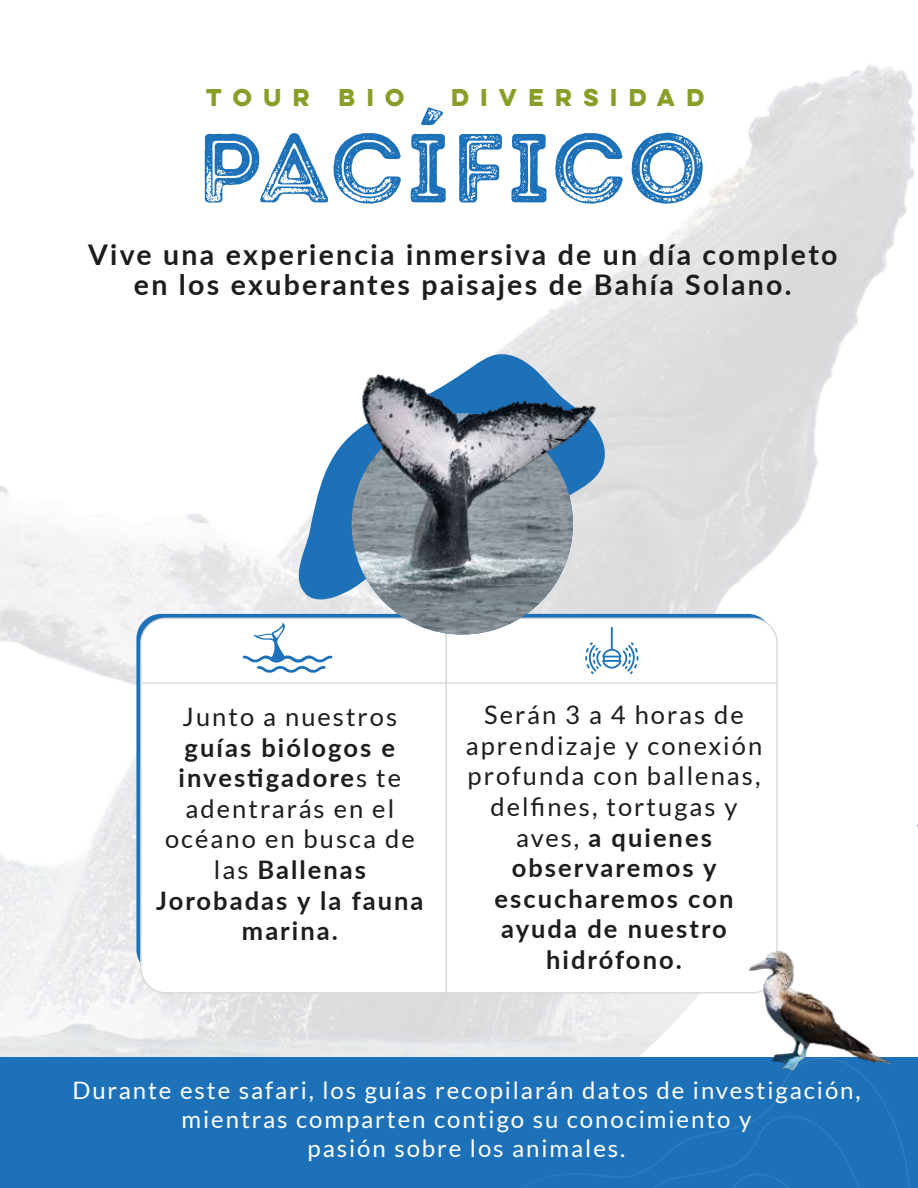
<style>
.page{position:relative;width:918px;height:1188px;background:#fff}
.page>*{position:absolute;margin:0;border:0;box-sizing:border-box;transform-origin:0 0}
.t1{font:97.95px "Intro Rust G Base 2 Line";letter-spacing:.015em;color:#1d71b8}
.t2{font:700 28.5px/30px "Lato";letter-spacing:.08em;color:#1d1d1b;text-align:center}
.t3{font:25.5px/30.6px "Lato";letter-spacing:.08em;color:#1d1d1b;text-align:center}
.t4{font:700 25.5px/30.6px "Lato";letter-spacing:.08em;color:#1d1d1b;text-align:center}
.t5{font:24px/28.8px "Lato";letter-spacing:.08em;color:#fff;text-align:center}
.t6{font:700 21.75px "Lulo Clean One";letter-spacing:.3em;color:#879f27}
.s1{font-weight:400}
.s2{font-weight:700}
</style>
<div class="page">
<img style="left:0;top:65px;width:915px;height:992px">
<div style="left:141px;top:618px;width:636px;height:375px;background:#fff;border-radius:25px"></div>
<div style="left:0;top:1057px;width:918px;height:131px;background:#1d71b8"></div>
<svg style="left:242px;top:622px;width:91px;height:51px"></svg>
<svg style="left:585px;top:627px;width:53px;height:47px"></svg>
<hr style="left:141px;top:682px;width:636px;height:2px;background:#dadada">
<hr style="left:445px;top:618px;width:2px;height:375px;background:#dadada">
<div style="left:140px;top:618px;width:638px;height:376px;border:2px solid #dadada;border-radius:25px"></div>
<svg style="left:0;top:65px;width:567px;height:130px"></svg>
<svg style="left:522px;top:1079px;width:388px;height:109px"></svg>
<img style="left:724px;top:945px;width:178px;height:134px">
<svg style="left:289px;top:352px;width:320px;height:249px"></svg>
<img style="left:352px;top:413px;width:221px;height:222px;border-radius:111px">
<img style="left:352px;top:361px;width:267px;height:236px">
<p class="t6" style="left:206px;top:81px;width:205px">TOUR BIO</p>
<p class="t6" style="left:451px;top:81px;width:260px">DIVERSIDAD</p>
<h1 class="t1" style="left:198px;top:106px;width:510px">PACÍFICO</h1>
<p class="t2" style="left:88px;top:239px;width:751px">Vive una experiencia inmersiva de un día completo en los exuberantes paisajes de Bahía Solano.</p>
<p class="t3" style="left:183px;top:701px;width:216px">Junto a nuestros</p>
<p class="t4" style="left:156px;top:731px;width:269px">guías biólogos e investigadore<span class="s1">s te adentrarás en el océano en busca de las</span> Ballenas<br>Jorobadas y la fauna marina.</p>
<p class="t3" style="left:466px;top:700px;width:298px">Serán 3 a 4 horas de aprendizaje y conexión profunda con ballenas, delfines, tortugas y aves, <span class="s2">a quienes observaremos y escucharemos con ayuda de nuestro hidrófono.</span></p>
<p class="t5" style="left:72px;top:1076px;width:790px">Durante este safari, los guías recopilarán datos de investigación, mientras comparten contigo su conocimiento y<br>pasión sobre los animales.</p>
</div>
